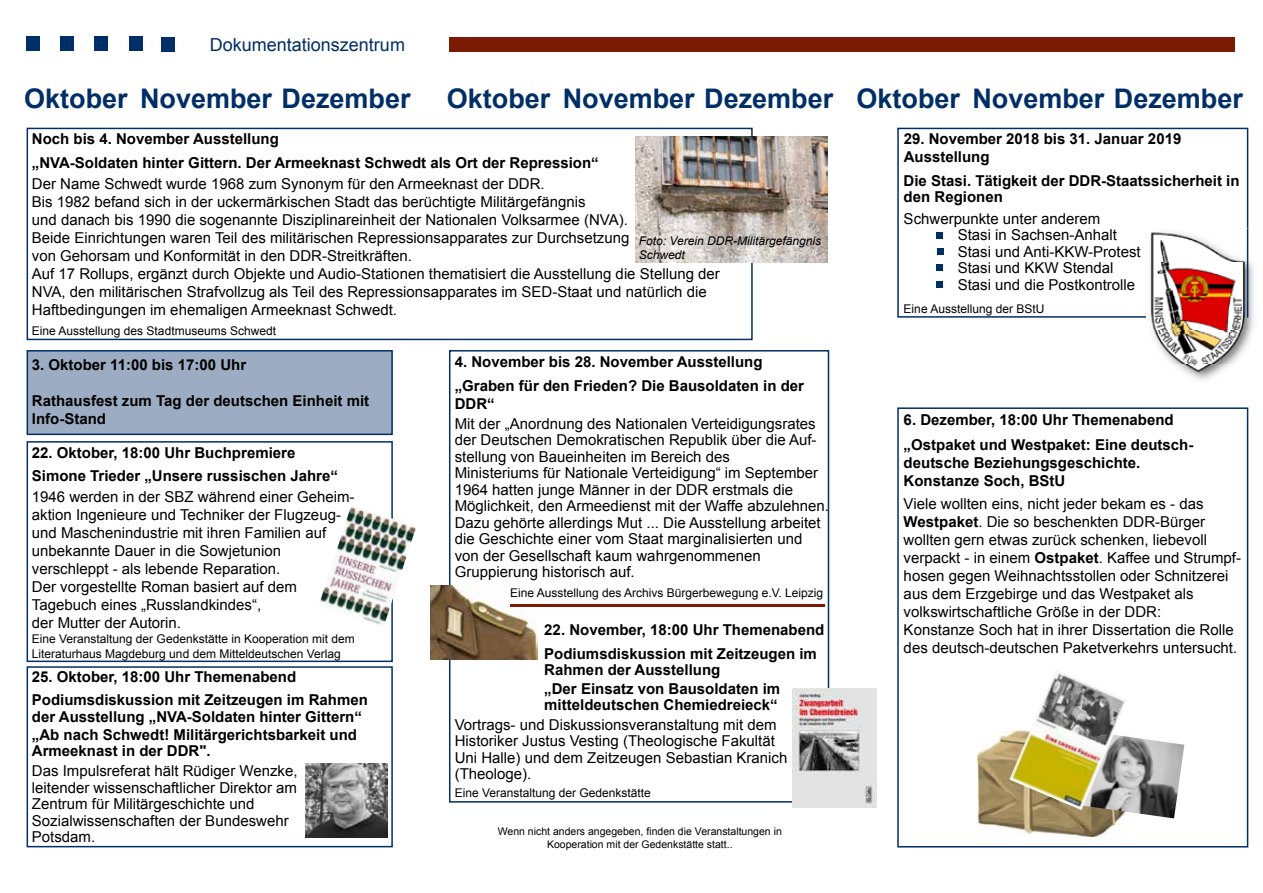
<style>
.page{position:relative;width:1263px;height:893px;background:#fff}
.page>*{position:absolute;margin:0;border:0;box-sizing:border-box;transform-origin:0 0}
.t1{font:700 27px "Arial";color:#002e66}
.t2{font:18px "Arial";color:#002e66}
.t3{font:15px/18px "Arial";color:#000}
.t4{font:700 15px/18px "Arial";color:#000}
.t5{font:12px/14.4px "Arial";color:#000}
.t6{font:italic 12px/14.4px "Arial";color:#000}
.t7{font:10.5px/12.6px "Arial";color:#000;text-align:center}
.s1{font-weight:700}
</style>
<div class="page">
<div style="left:897px;top:128px;width:351px;height:190px;border:2px solid #002e66"></div>
<div style="left:897px;top:407px;width:351px;height:440px;border:2px solid #002e66"></div>
<div style="left:449px;top:350px;width:380px;height:453px;border:2px solid #002e66"></div>
<div style="left:129px;top:37px;width:13px;height:14px;background:#002e66"></div>
<div style="left:94px;top:37px;width:13px;height:14px;background:#002e66"></div>
<div style="left:27px;top:37px;width:13px;height:14px;background:#002e66"></div>
<div style="left:60px;top:37px;width:13px;height:14px;background:#002e66"></div>
<div style="left:161px;top:37px;width:14px;height:14px;background:#002e66"></div>
<div style="left:449px;top:37px;width:786px;height:14px;background:#7b1b05"></div>
<div style="left:27px;top:128px;width:726px;height:212px;border:2px solid #002e66"></div>
<img style="left:635px;top:136px;width:193px;height:126px">
<div style="left:27px;top:350px;width:366px;height:85px;background:#9cadc3;border:2px solid #002e66"></div>
<div style="left:27px;top:441px;width:366px;height:221px;border:2px solid #002e66"></div>
<img style="left:320px;top:505px;width:96px;height:122px">
<img style="left:431px;top:585px;width:106px;height:75px">
<img style="left:793px;top:688px;width:84px;height:119px">
<hr style="left:510px;top:604px;width:315px;height:3px;background:#7b1b05">
<div style="left:27px;top:666px;width:366px;height:181px;border:2px solid #002e66"></div>
<img style="left:306px;top:763px;width:82px;height:74px">
<img style="left:978px;top:732px;width:144px;height:105px">
<img style="left:1064px;top:736px;width:120px;height:82px">
<img style="left:1009px;top:670px;width:119px;height:140px">
<div style="left:937px;top:248px;width:6px;height:7px;background:#002e66"></div>
<div style="left:936px;top:281px;width:7px;height:7px;background:#002e66"></div>
<div style="left:936px;top:265px;width:7px;height:6px;background:#002e66"></div>
<div style="left:936px;top:232px;width:7px;height:7px;background:#002e66"></div>
<img style="left:1146px;top:228px;width:108px;height:152px">
<hr style="left:1247px;top:228px;width:1px;height:90px;background:#002e66">
<p class="t2" style="left:210px;top:32px;width:197px">Dokumentationszentrum</p>
<h1 class="t1" style="left:24px;top:79px;width:388px">Oktober November Dezember</h1>
<h1 class="t1" style="left:447px;top:80px;width:797px">Oktober November Dezember Oktober November Dezember</h1>
<p class="t4" style="left:32px;top:127px;width:568px;line-height:24.2px">Noch bis 4. November Ausstellung<br>„NVA-Soldaten hinter Gittern. Der Armeeknast Schwedt als Ort der Repression“</p>
<p class="t3" style="left:32px;top:175px;width:689px">Der Name Schwedt wurde 1968 zum Synonym für den Armeeknast der DDR.<br>Bis 1982 befand sich in der uckermärkischen Stadt das berüchtigte Militärgefängnis<br>und danach bis 1990 die sogenannte Disziplinareinheit der Nationalen Volksarmee (NVA).<br>Beide Einrichtungen waren Teil des militärischen Repressionsapparates zur Durchsetzung<br>von Gehorsam und Konformität in den DDR-Streitkräften.<br>Auf 17 Rollups, ergänzt durch Objekte und Audio-Stationen thematisiert die Ausstellung die Stellung der NVA, den militärischen Strafvollzug als Teil des Repressionsapparates im SED-Staat und natürlich die Haftbedingungen im ehemaligen Armeeknast Schwedt.</p>
<p class="t6" style="left:639px;top:234px;width:184px">Foto: Verein DDR-Militärgefängnis<br>Schwedt</p>
<p class="t5" style="left:32px;top:324px;width:246px">Eine Ausstellung des Stadtmuseums Schwedt</p>
<p class="t4" style="left:32px;top:356px;width:216px">3. Oktober 11:00 bis 17:00 Uhr</p>
<p class="t4" style="left:32px;top:392px;width:339px">Rathausfest zum Tag der deutschen Einheit mit<br>Info-Stand</p>
<p class="t4" style="left:32px;top:443px;width:265px">22. Oktober, 18:00 Uhr Buchpremiere</p>
<p class="t4" style="left:32px;top:467px;width:307px">Simone Trieder „Unsere russischen Jahre“</p>
<p class="t3" style="left:32px;top:488px;width:324px">1946 werden in der SBZ während einer Geheim&shy;aktion Ingenieure und Techniker der Flugzeug&shy;und Maschenindustrie mit ihren Familien auf unbekannte Dauer in die Sowjetunion verschleppt - als lebende Reparation.<br>Der vorgestellte Roman basiert auf dem Tagebuch eines „Russlandkindes“,<br>der Mutter der Autorin.</p>
<p class="t5" style="left:32px;top:632px;width:324px">Eine Veranstaltung der Gedenkstätte in Kooperation mit dem<br>Literaturhaus Magdeburg und dem Mitteldeutschen Verlag</p>
<p class="t4" style="left:32px;top:668px;width:266px">25. Oktober, 18:00 Uhr Themenabend</p>
<p class="t4" style="left:32px;top:692px;width:337px;line-height:16.5px">Podiumsdiskussion mit Zeitzeugen im Rahmen der Ausstellung „NVA-Soldaten hinter Gittern“</p>
<p class="t4" style="left:32px;top:727px;width:327px;line-height:16.5px">„Ab nach Schwedt! Militärgerichtsbarkeit und<br>Armeeknast in der DDR".</p>
<p class="t3" style="left:32px;top:763px;width:267px;line-height:16.5px">Das Impulsreferat hält Rüdiger Wenzke, leitender wissenschaftlicher Direktor am Zentrum für Militärgeschichte und Sozialwissenschaften der Bundeswehr Potsdam.</p>
<p class="t4" style="left:455px;top:353px;width:309px">4. November bis 28. November Ausstellung</p>
<p class="t4" style="left:455px;top:377px;width:351px">„Graben für den Frieden? Die Bausoldaten in der<br>DDR“</p>
<p class="t3" style="left:455px;top:415px;width:376px;line-height:16.5px">Mit der „Anordnung des Nationalen Verteidigungsrates der Deutschen Demokratischen Republik über die Auf&shy;stellung von Baueinheiten im Bereich des<br>Ministeriums für Nationale Verteidigung“ im September 1964 hatten junge Männer in der DDR erstmals die Möglichkeit, den Armeedienst mit der Waffe abzulehnen.<br>Dazu gehörte allerdings Mut ... Die Ausstellung arbeitet die Geschichte einer vom Staat marginalisierten und von der Gesellschaft kaum wahrgenommenen Gruppierung historisch auf.</p>
<p class="t5" style="left:510px;top:585px;width:315px">Eine Ausstellung des Archivs Bürgerbewegung e.V. Leipzig</p>
<p class="t4" style="left:544px;top:618px;width:282px;line-height:23.7px">22. November, 18:00 Uhr Themenabend<br>Podiumsdiskussion mit Zeitzeugen im</p>
<p class="t4" style="left:544px;top:661px;width:237px;line-height:18.5px">Rahmen der Ausstellung<br>„Der Einsatz von Bausoldaten im</p>
<p class="t4" style="left:544px;top:696px;width:235px">mitteldeutschen Chemiedreieck“</p>
<p class="t3" style="left:455px;top:716px;width:334px;line-height:16.5px">Vortrags- und Diskussionsveranstaltung mit dem Historiker Justus Vesting (Theologische Fakultät Uni Halle) und dem Zeitzeugen Sebastian Kranich (Theologe).</p>
<p class="t5" style="left:455px;top:785px;width:198px">Eine Veranstaltung der Gedenkstätte</p>
<p class="t7" style="left:498px;top:825px;width:286px">Wenn nicht anders angegeben, finden die Veranstaltungen in<br>Kooperation mit der Gedenkstätte statt..</p>
<p class="t4" style="left:904px;top:130px;width:279px">29. November 2018 bis 31. Januar 2019<br>Ausstellung</p>
<p class="t4" style="left:904px;top:173px;width:337px;line-height:16.5px">Die Stasi. Tätigkeit der DDR-Staatssicherheit in den Regionen</p>
<p class="t3" style="left:958px;top:210px;width:185px;line-height:16.5px;text-indent:-54px">Schwerpunkte unter anderem<br>Stasi in Sachsen-Anhalt<br>Stasi und Anti-KKW-Protest<br>Stasi und KKW Stendal<br>Stasi und die Postkontrolle</p>
<p class="t5" style="left:904px;top:301px;width:142px">Eine Ausstellung der BStU</p>
<p class="t4" style="left:904px;top:408px;width:291px;line-height:24.6px">6. Dezember, 18:00 Uhr Themenabend „Ostpaket und Westpaket: Eine deutsch-</p>
<p class="t4" style="left:904px;top:454px;width:238px">deutsche Beziehungsgeschichte.</p>
<p class="t3" style="left:904px;top:495px;width:339px">Viele wollten eins, nicht jeder bekam es - das <span class="s1">Westpaket</span>. Die so beschenkten DDR-Bürger wollten gern etwas zurück schenken, liebevoll verpackt - in einem <span class="s1">Ostpaket</span>. Kaffee und Strumpf&shy;hosen gegen Weihnachtsstollen oder Schnitzerei aus dem Erzgebirge und das Westpaket als volkswirtschaftliche Größe in der DDR:<br>Konstanze Soch hat in ihrer Dissertation die Rolle des deutsch-deutschen Paketverkehrs untersucht.</p>
<p class="t4" style="left:904px;top:472px;width:163px">Konstanze Soch, BStU</p>
</div>
